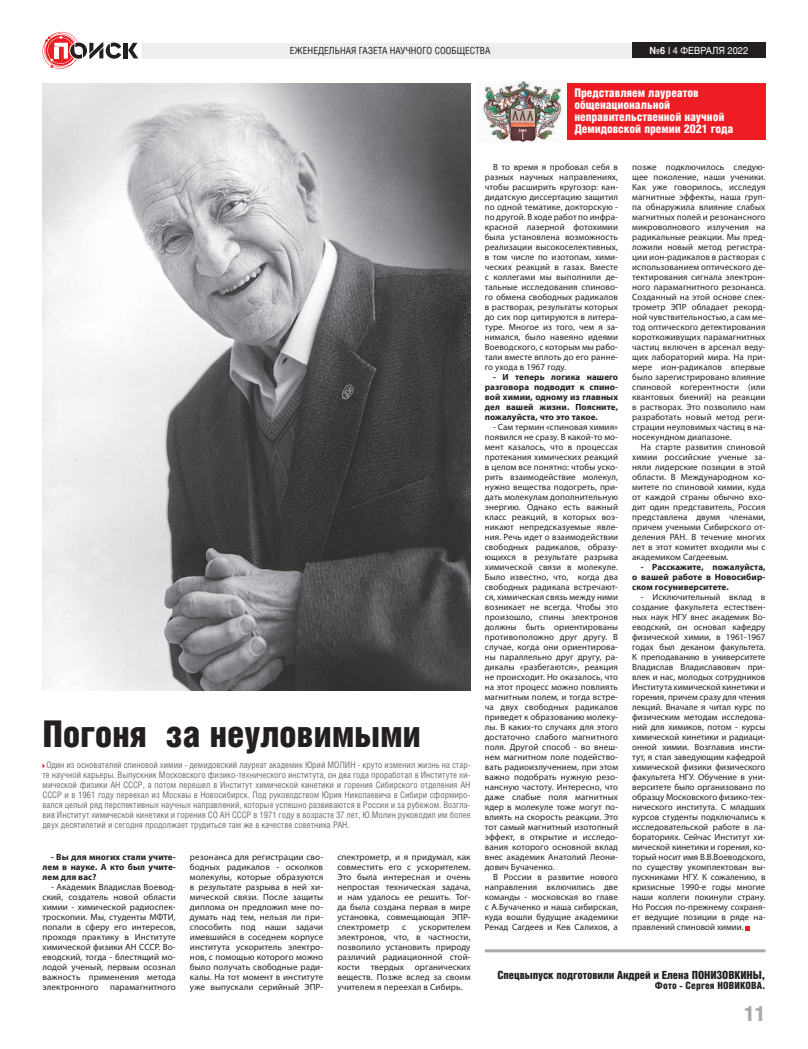
<style>
.page{position:relative;width:808px;height:1049px;background:#fff}
.page>*{position:absolute;margin:0;border:0;box-sizing:border-box;transform-origin:0 0}
.t1{font:37px "Helios Cond Black C";letter-spacing:-.01em;color:#231f20}
.t2{font:21.1px "Helios Cond Black C";color:#a8a9ad}
.t3{font:12px/12px "Helios Cond Black C";letter-spacing:-.005em;color:#fff}
.t4{font:11.3px "Helios Cond Black C";letter-spacing:-.01em;color:#231f20}
.t5{font:10px "Helios Cond Black C";letter-spacing:.01em;color:#231f20}
.t6{font:9.8px "Helios Cond C";color:#231f20}
.t7{font:9.8px "Helios C";color:#fff;scale:.93 1}
.t8{font:9px/10px "Myriad Pro";letter-spacing:.01em;color:#231f20;text-align:justify}
.t9{font:9px/10px "Helios Cond C";color:#6c6d70;text-align:justify}
.t10{font:700 9px/10px "Myriad Pro";letter-spacing:.01em;color:#231f20;text-align:justify}
.s1{font-weight:700}
</style>
<div class="page">
<hr style="left:124px;top:43px;width:4px;height:15px;background:#231f20">
<svg style="left:128px;top:43px;width:10px;height:15px"></svg>
<svg style="left:43px;top:32px;width:78px;height:37px"></svg>
<div style="left:142px;top:43px;width:496px;height:16px;background:#eeeeef"></div>
<div style="left:632px;top:43px;width:133px;height:15px;background:#231f20"></div>
<img style="left:43px;top:84px;width:428px;height:607px">
<div style="left:566px;top:84px;width:199px;height:56px;background:#ee1d23"></div>
<img style="left:481px;top:81px;width:81px;height:61px">
<svg style="left:746px;top:926px;width:4px;height:4px"></svg>
<hr style="left:485px;top:949px;width:280px;height:3px;background:#a8a9ad">
<p class="t6" style="left:290px;top:45px;width:202px">ЕЖЕНЕДЕЛЬНАЯ ГАЗЕТА НАУЧНОГО СООБЩЕСТВА</p>
<p class="t7" style="left:649px;top:44px;width:108px"><span class="s1">№6</span> I 4 ФЕВРАЛЯ 2022</p>
<h3 class="t3" style="left:574px;top:86px;width:161px">Представляем лауреатов общенациональной неправительственной научной<br>Демидовской премии 2021 года</h3>
<h1 class="t1" style="left:43px;top:713px;width:380px">Погоня за неуловимыми</h1>
<p class="t9" style="left:43px;top:760px;width:430px;text-indent:4px">Один из основателей спиновой химии - демидовский лауреат академик Юрий МОЛИН - круто изменил жизнь на стар&shy;те научной карьеры. Выпускник Московского физико-технического института, он два года проработал в Институте хи&shy;мической физики АН СССР, а потом перешел в Институт химической кинетики и горения Сибирского отделения АН СССР и в 1961 году переехал из Москвы в Новосибирск. Под руководством Юрия Николаевича в Сибири сформиро&shy;вался целый ряд перспективных научных направлений, которые успешно развиваются в России и за рубежом. Возгла&shy;вив Институт химической кинетики и горения СО АН СССР в 1971 году в возрасте 37 лет, Ю.Молин руководил им более двух десятилетий и сегодня продолжает трудиться там же в качестве советника РАН.</p>
<p class="t10" style="left:43px;top:852px;width:135px;text-indent:9px">- Вы для многих стали учите&shy;лем в науке. А кто был учите&shy;лем для вас?</p>
<p class="t8" style="left:43px;top:882px;width:135px;text-indent:8px">- Академик Владислав Воевод&shy;ский, создатель новой области химии - химической радиоспек&shy;троскопии. Мы, студенты МФТИ, попали в сферу его интересов, проходя практику в Институте химической физики АН СССР. Во&shy;еводский, тогда - блестящий мо&shy;лодой ученый, первым осознал важность применения метода электронного</p>
<p class="t8" style="left:190px;top:852px;width:135px">резонанса для регистрации сво&shy;бодных радикалов - осколков молекулы, которые образуются в результате разрыва в ней хи&shy;мической связи. После защиты диплома он предложил мне по&shy;думать над тем, нельзя ли при&shy;способить под наши задачи имевшийся в соседнем корпусе института ускоритель электро&shy;нов, с помощью которого можно было получать свободные ради&shy;калы. На тот момент в институте уже выпускали серийный ЭПР-</p>
<p class="t8" style="left:337px;top:852px;width:135px">спектрометр, и я придумал, как совместить его с ускорителем.<br>Это была интересная и очень непростая техническая задача, и нам удалось ее решить. Тог&shy;да была создана первая в мире установка, совмещающая ЭПР&shy;спектрометр</p>
<p class="t8" style="left:337px;top:922px;width:135px;text-indent:81px">ускорителем электронов, что, в частности, позволило установить природу различий радиационной стой&shy;кости твердых органических веществ. Позже вслед за своим учителем я переехал в Сибирь.</p>
<p class="t8" style="left:402px;top:922px;width:6px">с</p>
<p class="t8" style="left:110px;top:982px;width:67px">парамагнитного</p>
<p class="t8" style="left:485px;top:162px;width:135px;text-indent:9px">В то время я пробовал себя в разных научных направлениях, чтобы расширить кругозор: кан&shy;дидатскую диссертацию защитил по одной тематике, докторскую - по другой. В ходе работ по инфра&shy;красной лазерной фотохимии была установлена возможность реализации высокоселективных, в том числе по изотопам, хими&shy;ческих реакций в газах. Вместе с коллегами мы выполнили де&shy;тальные исследования спиново&shy;го обмена свободных радикалов в растворах, результаты которых до сих пор цитируются в литера&shy;туре. Многое из того, чем я за&shy;нимался, было навеяно идеями Воеводского, с которым мы рабо&shy;тали вместе вплоть до его ранне&shy;го ухода в 1967 году.</p>
<p class="t10" style="left:485px;top:372px;width:135px;text-indent:9px">- И теперь логика нашего разговора подводит к спино&shy;вой химии, одному из главных дел вашей жизни. Поясните, пожалуйста, что это такое.</p>
<p class="t8" style="left:485px;top:422px;width:135px;text-indent:9px">- Сам термин «спиновая химия» появился не сразу. В какой-то мо&shy;мент казалось, что в процессах протекания химических реакций в целом все понятно: чтобы уско&shy;рить взаимодействие молекул, нужно вещества подогреть, при&shy;дать молекулам дополнительную энергию. Однако есть важный класс реакций, в которых воз&shy;никают непредсказуемые явле&shy;ния. Речь идет о взаимодействии свободных радикалов, образу&shy;ющихся в результате разрыва химической связи в молекуле.<br>Было известно, что, когда два свободных радикала встречают&shy;ся, химическая связь между ними возникает не всегда. Чтобы это произошло, спины электронов должны быть ориентированы противоположно друг другу. В случае, когда они ориентирова&shy;ны параллельно друг другу, ра&shy;дикалы «разбегаются», реакция не происходит. Но оказалось, что на этот процесс можно повлиять магнитным полем, и тогда встре&shy;ча двух свободных радикалов приведет к образованию молеку&shy;лы. В каких-то случаях для этого достаточно слабого магнитного поля. Другой способ - во внеш&shy;нем магнитном поле подейство&shy;вать радиоизлучением, при этом важно подобрать нужную резо&shy;нансную частоту. Интересно, что даже слабые поля магнитных ядер в молекуле тоже могут по&shy;влиять на скорость реакции. Это тот самый магнитный изотопный эффект, в открытие и исследо&shy;вания которого основной вклад внес академик Анатолий Леони&shy;дович Бучаченко.</p>
<p class="t8" style="left:485px;top:872px;width:135px;text-indent:9px">В России в развитие нового направления включились две команды - московская во главе с А.Бучаченко и наша сибирская, куда вошли будущие академики Ренад Сагдеев и Кев Салихов, а</p>
<p class="t8" style="left:632px;top:162px;width:135px">позже подключилось следую&shy;щее поколение, наши ученики.<br>Как уже говорилось, исследуя магнитные эффекты, наша груп&shy;па обнаружила влияние слабых магнитных полей и резонансного микроволнового излучения на радикальные реакции. Мы пред&shy;ложили новый метод регистра&shy;ции ион-радикалов в растворах с использованием оптического де&shy;тектирования сигнала электрон&shy;ного парамагнитного резонанса.<br>Созданный на этой основе спек&shy;трометр ЭПР обладает рекорд&shy;ной чувствительностью, а сам ме&shy;тод оптического детектирования короткоживущих парамагнитных частиц включен в арсенал веду&shy;щих лабораторий мира. На при&shy;мере ион-радикалов впервые было зарегистрировано влияние спиновой когерентности (или квантовых биений) на реакции в растворах. Это позволило нам разработать новый метод реги&shy;страции неуловимых частиц в на&shy;носекундном диапазоне.</p>
<p class="t8" style="left:632px;top:442px;width:135px;text-indent:9px">На старте развития спиновой химии российские ученые за&shy;няли лидерские позиции в этой области. В Международном ко&shy;митете по спиновой химии, куда от каждой страны обычно вхо&shy;дит один представитель, Россия представлена двумя членами, причем учеными Сибирского от&shy;деления РАН. В течение многих лет в этот комитет входили мы с академиком Сагдеевым.</p>
<p class="t10" style="left:632px;top:562px;width:135px;text-indent:9px">- Расскажите, пожалуйста, о вашей работе в Новосибир&shy;ском госуниверситете.</p>
<p class="t8" style="left:632px;top:592px;width:135px;text-indent:9px">- Исключительный вклад в создание факультета естествен&shy;ных наук НГУ внес академик Во&shy;еводский, он основал кафедру физической химии, в 1961-1967 годах был деканом факультета.<br>К преподаванию в университете Владислав Владиславович при&shy;влек и нас, молодых сотрудников Института химической кинетики и горения, причем сразу для чтения лекций. Вначале я читал курс по физическим методам исследова&shy;ний для химиков, потом - курсы химической кинетики и радиаци&shy;онной химии. Возглавив инсти&shy;тут, я стал заведующим кафедрой химической физики физического факультета НГУ. Обучение в уни&shy;верситете было организовано по образцу Московского физико-тех&shy;нического института. С младших курсов студенты подключались к исследовательской работе в ла&shy;бораториях. Сейчас Институт хи&shy;мической кинетики и горения, ко&shy;торый носит имя В.В.Воеводского, по существу укомплектован вы&shy;пускниками НГУ. К сожалению, в кризисные 1990-е годы многие наши коллеги покинули страну.<br>Но Россия по-прежнему сохраня&shy;ет ведущие позиции в ряде на&shy;правлений спиновой химии.</p>
<p class="t4" style="left:497px;top:969px;width:269px">Спецвыпуск подготовили Андрей и Елена ПОНИЗОВКИНЫ,</p>
<p class="t5" style="left:655px;top:980px;width:112px">Фото - Сергея НОВИКОВА.</p>
<h2 class="t2" style="left:744px;top:1001px;width:23px">11</h2>
</div>
